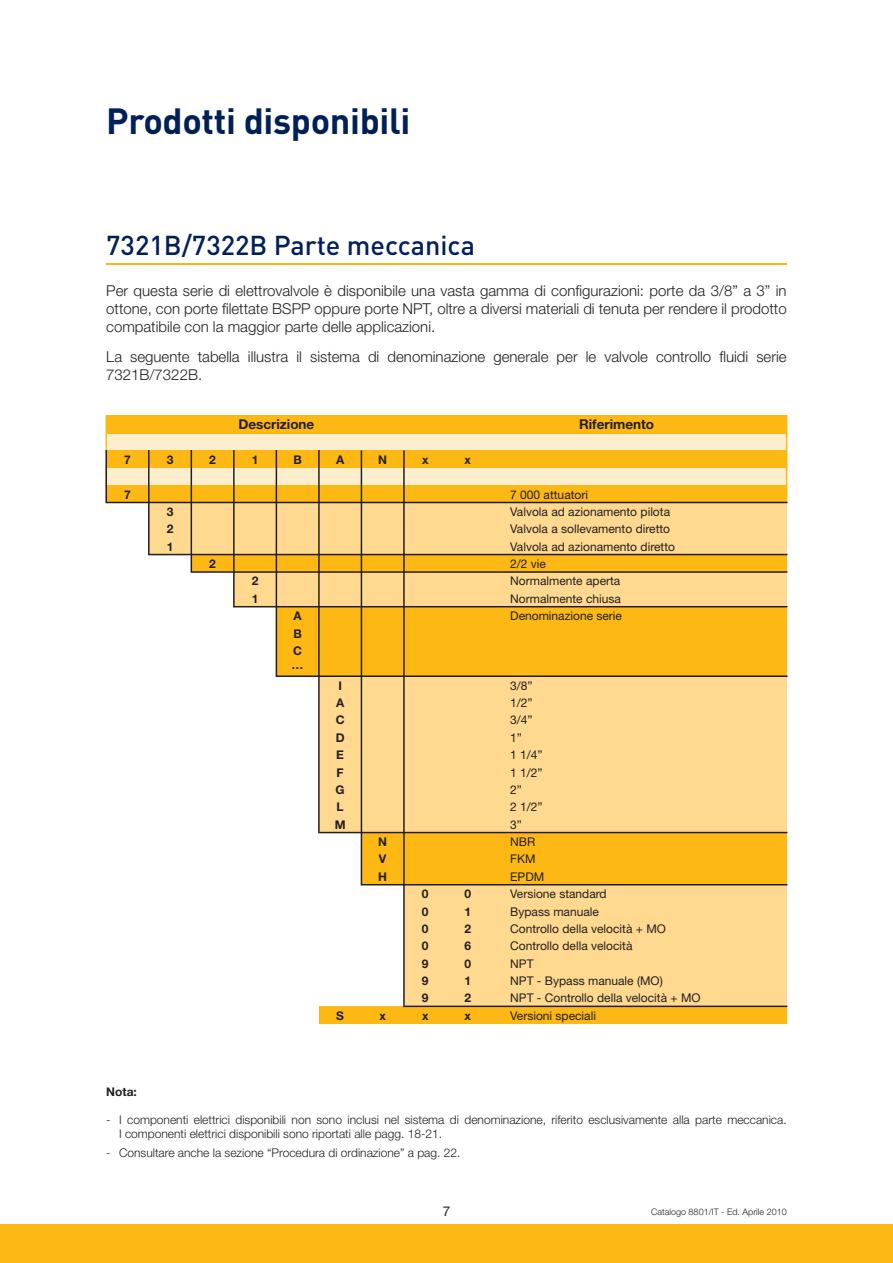
<style>
.page{position:relative;width:893px;height:1263px;background:#fff}
.page>*{position:absolute;margin:0;border:0;box-sizing:border-box;transform-origin:0 0}
.t1{font:700 36px "DINOT";letter-spacing:-.01em;color:#002057}
.t2{font:500 27px "DINOT";color:#002057}
.t3{font:300 15px/18px "Helvetica Neue LT Std";color:#231f20;text-align:justify}
.t4{font:700 13.5px "Helvetica Neue LT Std";color:#231f20}
.t5{font:13.5px "Helvetica Neue LT Std";color:#231f20}
.t6{font:12px "Helvetica Neue LT Std";color:#231f20}
.t7{font:300 12px/14.4px "Helvetica Neue LT Std";color:#231f20}
.t8{font:700 12px/17.4px "Helvetica Neue LT Std";color:#231f20}
.t9{font:300 9px "Helvetica Neue LT Std";color:#231f20}
</style>
<div class="page">
<div style="left:0;top:1225px;width:893px;height:38px;background:#fdb813"></div>
<div style="left:106px;top:434px;width:681px;height:16px;background:#ffeece"></div>
<div style="left:106px;top:416px;width:681px;height:17px;background:#fdb813"></div>
<hr style="left:106px;top:415px;width:681px;height:1px;background:#fdb813">
<hr style="left:106px;top:433px;width:681px;height:1px;background:#fdb813">
<div style="left:319px;top:1006px;width:468px;height:18px;background:#fdb813"></div>
<svg style="left:106px;top:450px;width:42px;height:53px;background:#f3c14e"></svg>
<svg style="left:148px;top:450px;width:43px;height:105px;background:#efc469"></svg>
<svg style="left:191px;top:450px;width:42px;height:123px;background:#f0c35e"></svg>
<svg style="left:233px;top:450px;width:43px;height:157px;background:#edc266"></svg>
<svg style="left:276px;top:450px;width:42px;height:227px;background:#ecbb4c"></svg>
<svg style="left:318px;top:450px;width:43px;height:383px;background:#f0c465"></svg>
<svg style="left:361px;top:450px;width:42px;height:435px;background:#eec05b"></svg>
<svg style="left:403px;top:450px;width:384px;height:557px;background:#f8ca68"></svg>
<hr style="left:106px;top:263px;width:681px;height:2px;background:#fdb813">
<h1 class="t1" style="left:106px;top:108px;width:305px">Prodotti disponibili</h1>
<h2 class="t2" style="left:106px;top:235px;width:370px">7321B/7322B Parte meccanica</h2>
<p class="t3" style="left:106px;top:283px;width:682px">Per questa serie di elettrovalvole è disponibile una vasta gamma di configurazioni: porte da 3/8” a 3” in ottone, con porte filettate BSPP oppure porte NPT, oltre a diversi materiali di tenuta per rendere il prodotto compatibile con la maggior parte delle applicazioni.</p>
<p class="t3" style="left:106px;top:350px;width:682px">La seguente tabella illustra il sistema di denominazione generale per le valvole controllo fluidi serie<br>7321B/7322B.</p>
<p class="t4" style="left:238px;top:419px;width:77px">Descrizione</p>
<p class="t4" style="left:579px;top:419px;width:77px">Riferimento</p>
<p class="t8" style="left:124px;top:452px;width:8px">7</p>
<p class="t8" style="left:167px;top:452px;width:8px">3</p>
<p class="t8" style="left:209px;top:452px;width:8px">2</p>
<p class="t8" style="left:252px;top:452px;width:8px">1</p>
<p class="t8" style="left:293px;top:452px;width:10px">B</p>
<p class="t8" style="left:336px;top:452px;width:10px">A</p>
<p class="t8" style="left:378px;top:452px;width:10px">N</p>
<p class="t8" style="left:422px;top:452px;width:8px">x</p>
<p class="t8" style="left:464px;top:452px;width:8px">x</p>
<p class="t8" style="left:124px;top:487px;width:8px">7</p>
<p class="t6" style="left:510px;top:490px;width:79px">7 000 attuatori</p>
<p class="t8" style="left:167px;top:504px;width:8px">3</p>
<p class="t6" style="left:510px;top:507px;width:161px">Valvola ad azionamento pilota</p>
<p class="t8" style="left:167px;top:522px;width:8px">2</p>
<p class="t6" style="left:510px;top:525px;width:161px">Valvola a sollevamento diretto</p>
<p class="t8" style="left:167px;top:539px;width:8px">1</p>
<p class="t6" style="left:510px;top:542px;width:166px">Valvola ad azionamento diretto</p>
<p class="t8" style="left:209px;top:557px;width:8px">2</p>
<p class="t6" style="left:510px;top:560px;width:37px">2/2 vie</p>
<p class="t8" style="left:252px;top:574px;width:8px">2</p>
<p class="t6" style="left:510px;top:577px;width:112px">Normalmente aperta</p>
<p class="t8" style="left:252px;top:591px;width:8px">1</p>
<p class="t6" style="left:510px;top:594px;width:112px">Normalmente chiusa</p>
<p class="t8" style="left:293px;top:609px;width:10px">A</p>
<p class="t6" style="left:510px;top:612px;width:113px">Denominazione serie</p>
<p class="t8" style="left:293px;top:626px;width:10px">B<br>C</p>
<p class="t8" style="left:292px;top:658px;width:13px">…</p>
<p class="t8" style="left:338px;top:678px;width:5px">I</p>
<p class="t6" style="left:510px;top:681px;width:24px">3/8”</p>
<p class="t8" style="left:336px;top:696px;width:10px">A</p>
<p class="t6" style="left:510px;top:698px;width:24px">1/2”</p>
<p class="t8" style="left:336px;top:713px;width:10px">C</p>
<p class="t6" style="left:510px;top:716px;width:24px">3/4”</p>
<p class="t8" style="left:336px;top:730px;width:10px">D</p>
<p class="t6" style="left:510px;top:733px;width:13px">1”</p>
<p class="t8" style="left:336px;top:748px;width:9px">E</p>
<p class="t6" style="left:510px;top:751px;width:34px">1 1/4”</p>
<p class="t8" style="left:337px;top:765px;width:9px">F</p>
<p class="t6" style="left:510px;top:768px;width:34px">1 1/2”</p>
<p class="t8" style="left:336px;top:782px;width:11px">G</p>
<p class="t6" style="left:510px;top:785px;width:13px">2”</p>
<p class="t8" style="left:337px;top:800px;width:9px">L</p>
<p class="t6" style="left:510px;top:803px;width:34px">2 1/2”</p>
<p class="t8" style="left:335px;top:817px;width:12px">M</p>
<p class="t6" style="left:510px;top:820px;width:13px">3”</p>
<p class="t8" style="left:378px;top:834px;width:10px">N</p>
<p class="t6" style="left:510px;top:837px;width:27px">NBR</p>
<p class="t8" style="left:379px;top:852px;width:9px">V</p>
<p class="t6" style="left:510px;top:855px;width:27px">FKM</p>
<p class="t8" style="left:378px;top:869px;width:10px">H</p>
<p class="t6" style="left:510px;top:872px;width:36px">EPDM</p>
<p class="t8" style="left:422px;top:887px;width:8px">0</p>
<p class="t8" style="left:464px;top:887px;width:8px">0</p>
<p class="t6" style="left:510px;top:890px;width:98px">Versione standard</p>
<p class="t8" style="left:422px;top:904px;width:8px">0</p>
<p class="t8" style="left:464px;top:904px;width:8px">1</p>
<p class="t6" style="left:510px;top:907px;width:90px">Bypass manuale</p>
<p class="t8" style="left:422px;top:921px;width:8px">0</p>
<p class="t8" style="left:464px;top:921px;width:8px">2</p>
<p class="t6" style="left:510px;top:924px;width:157px">Controllo della velocità + MO</p>
<p class="t8" style="left:422px;top:939px;width:8px">0</p>
<p class="t8" style="left:464px;top:939px;width:8px">6</p>
<p class="t6" style="left:510px;top:942px;width:124px">Controllo della velocità</p>
<p class="t8" style="left:422px;top:956px;width:8px">9</p>
<p class="t8" style="left:464px;top:956px;width:8px">0</p>
<p class="t6" style="left:510px;top:959px;width:25px">NPT</p>
<p class="t8" style="left:422px;top:973px;width:8px">9</p>
<p class="t8" style="left:464px;top:973px;width:8px">1</p>
<p class="t6" style="left:510px;top:976px;width:154px">NPT - Bypass manuale (MO)</p>
<p class="t8" style="left:422px;top:991px;width:8px">9</p>
<p class="t8" style="left:464px;top:991px;width:8px">2</p>
<p class="t6" style="left:510px;top:994px;width:192px">NPT - Controllo della velocità + MO</p>
<p class="t8" style="left:336px;top:1008px;width:9px">S</p>
<p class="t8" style="left:379px;top:1008px;width:8px">x</p>
<p class="t8" style="left:422px;top:1008px;width:8px">x</p>
<p class="t8" style="left:464px;top:1008px;width:8px">x</p>
<p class="t6" style="left:510px;top:1011px;width:87px">Versioni speciali</p>
<p class="t8" style="left:106px;top:1085px;width:32px">Nota:</p>
<p class="t7" style="left:119px;top:1114px;width:669px;text-indent:-13px">- I componenti elettrici disponibili non sono inclusi nel sistema di denominazione, riferito esclusivamente alla parte meccanica.<br>I componenti elettrici disponibili sono riportati alle pagg. 18-21.</p>
<p class="t7" style="left:106px;top:1147px;width:356px">- Consultare anche la sezione “Procedura di ordinazione” a pag. 22.</p>
<p class="t5" style="left:443px;top:1207px;width:9px">7</p>
<p class="t9" style="left:651px;top:1209px;width:137px">Catalogo 8801/IT - Ed. Aprile 2010</p>
</div>
